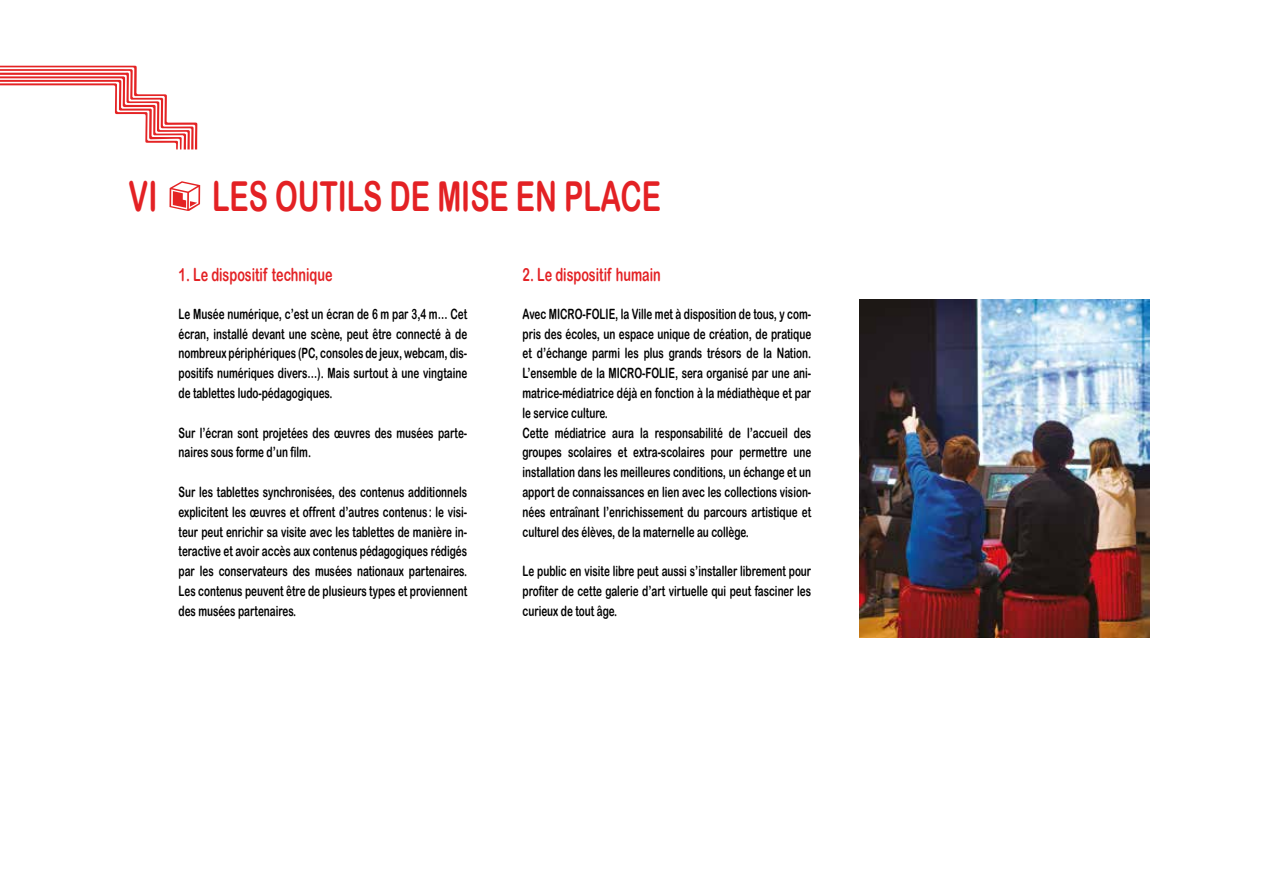
<style>
.page{position:relative;width:1263px;height:893px;background:#fff}
.page>*{position:absolute;margin:0;border:0;box-sizing:border-box;transform-origin:0 0}
.t1{font:41.25px "Arial Rounded MT Bold";color:#e32124;scale:.7 1}
.t2{font:18px "Arial Rounded MT Bold";color:#e32124;scale:.7 1}
.t3{font:14.25px/19.8px "Arial Rounded MT Bold";color:#000;text-align:justify;scale:.7 1}
</style>
<div class="page">
<svg style="left:169px;top:181px;width:31px;height:30px"></svg>
<svg style="left:0;top:65px;width:198px;height:84px"></svg>
<img style="left:859px;top:300px;width:290px;height:338px">
<h1 class="t1" style="left:129px;top:172px;width:43px">VI</h1>
<h1 class="t1" style="left:212px;top:172px;width:643px">LES OUTILS DE MISE EN PLACE</h1>
<p class="t2" style="left:178px;top:264px;width:222px">1. Le dispositif technique</p>
<p class="t3" style="left:178px;top:304px;width:414px">Le Musée numérique, c’est un écran de 6 m par 3,4 m… Cet écran, installé devant une scène, peut être connecté à de nombreux périphériques (PC, consoles de jeux, webcam, dis&shy;positifs numériques divers…). Mais surtout à une vingtaine de tablettes ludo-pédagogiques.</p>
<p class="t3" style="left:178px;top:422px;width:414px">Sur l’écran sont projetées des œuvres des musées parte&shy;naires sous forme d’un film.</p>
<p class="t3" style="left:178px;top:482px;width:414px">Sur les tablettes synchronisées, des contenus additionnels explicitent les œuvres et offrent d’autres contenus: le visi&shy;teur peut enrichir sa visite avec les tablettes de manière in&shy;teractive et avoir accès aux contenus pédagogiques rédigés par les conservateurs des musées nationaux partenaires.<br>Les contenus peuvent être de plusieurs types et proviennent des musées partenaires.</p>
<p class="t2" style="left:522px;top:264px;width:199px">2. Le dispositif humain</p>
<p class="t3" style="left:522px;top:304px;width:414px;text-align:left">Avec MICRO-FOLIE, la Ville met à disposition de tous, y com&shy;pris des écoles, un espace unique de création, de pratique et d’échange parmi les plus grands trésors de la Nation.<br>L’ensemble de la MICRO-FOLIE, sera organisé par une ani&shy;matrice-médiatrice déjà en fonction à la médiathèque et par le service culture.<br>Cette médiatrice aura la responsabilité de l’accueil des groupes scolaires et extra-scolaires pour permettre une installation dans les meilleures conditions, un échange et un apport de connaissances en lien avec les collections vision&shy;nées entraînant l’enrichissement du parcours artistique et culturel des élèves, de la maternelle au collège.</p>
<p class="t3" style="left:522px;top:561px;width:414px">Le public en visite libre peut aussi s’installer librement pour profiter de cette galerie d’art virtuelle qui peut fasciner les curieux de tout âge.</p>
</div>
